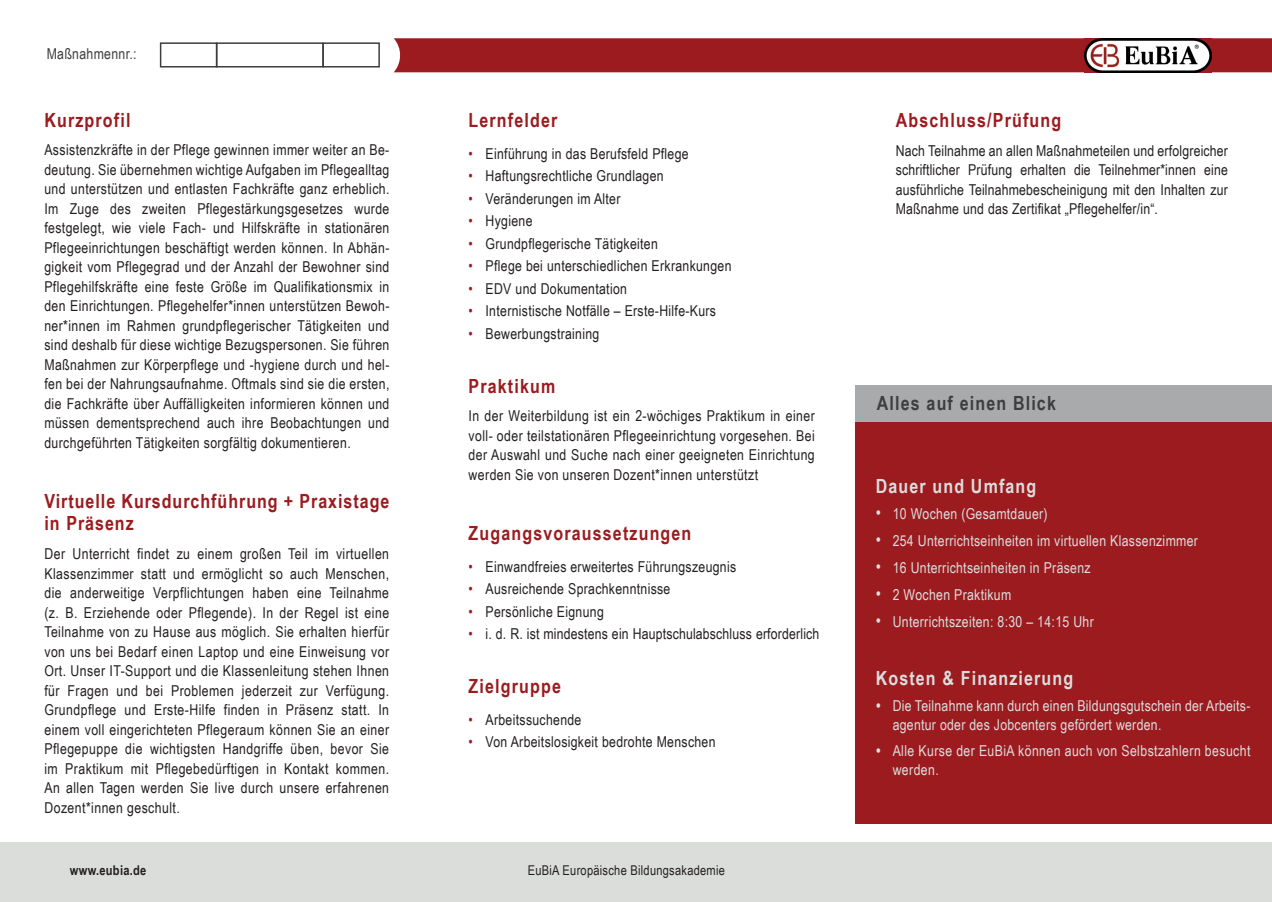
<style>
.page{position:relative;width:1272px;height:902px;background:#fff}
.page>*{position:absolute;margin:0;border:0;box-sizing:border-box;transform-origin:0 0}
.t1{font:700 19.5px/22.5px "Arial Narrow";letter-spacing:.06em;color:#9b1b1e}
.t2{font:700 19.5px "Arial Narrow";letter-spacing:.06em;color:#dcddde}
.t3{font:700 19.5px "Arial Narrow";letter-spacing:.06em;color:#3e3e3f}
.t4{font:15px/19.5px "Arial Narrow";letter-spacing:.02em;color:#231f20;text-align:justify}
.t5{font:15px/19px "Arial Narrow";letter-spacing:.02em;color:#dcddde}
.t6{font:15px "Arial Narrow";letter-spacing:.02em;color:#3e3e3f}
.t7{font:13.5px "Arial Narrow";letter-spacing:.02em;color:#231f20}
.t8{font:700 13.5px "Arial Narrow";letter-spacing:.02em;color:#231f20}
.s1{color:#9b1b1e}
.s2{font-size:18px}
</style>
<div class="page">
<div style="left:393px;top:38px;width:878px;height:34px;background:#9b1b1e"></div>
<div style="left:0;top:842px;width:1271px;height:59px;background:#dbdddb"></div>
<div style="left:160px;top:42px;width:57px;height:25px;border:2px solid #3e3e3f"></div>
<div style="left:322px;top:42px;width:58px;height:25px;border:2px solid #3e3e3f"></div>
<div style="left:216px;top:42px;width:108px;height:25px;border:2px solid #3e3e3f"></div>
<img style="left:1084px;top:38px;width:126px;height:34px">
<div style="left:855px;top:385px;width:416px;height:438px;background:#9b1b1e"></div>
<div style="left:855px;top:385px;width:416px;height:37px;background:#a8aaac"></div>
<p class="t6" style="left:47px;top:43px;width:91px">Maßnahmennr.:</p>
<h1 class="t1" style="left:44px;top:108px;width:88px">Kurzprofil</h1>
<p class="t4" style="left:44px;top:140px;width:346px">Assistenzkräfte in der Pflege gewinnen immer weiter an Be&shy;deutung. Sie übernehmen wichtige Aufgaben im Pflegealltag und unterstützen und entlasten Fachkräfte ganz erheblich.<br>Im Zuge des zweiten Pflegestärkungsgesetzes wurde festgelegt, wie viele Fach- und Hilfskräfte in stationären Pflegeeinrichtungen beschäftigt werden können. In Abhän&shy;gigkeit vom Pflegegrad und der Anzahl der Bewohner sind Pflegehilfskräfte eine feste Größe im Qualifikationsmix in den Einrichtungen. Pflegehelfer*innen unterstützen Bewoh&shy;ner*innen im Rahmen grundpflegerischer Tätigkeiten und sind deshalb für diese wichtige Bezugspersonen. Sie führen Maßnahmen zur Körperpflege und -hygiene durch und hel&shy;fen bei der Nahrungsaufnahme. Oftmals sind sie die ersten, die Fachkräfte über Auffälligkeiten informieren können und müssen dementsprechend auch ihre Beobachtungen und durchgeführten Tätigkeiten sorgfältig dokumentieren.</p>
<h1 class="t1" style="left:44px;top:489px;width:346px">Virtuelle Kursdurchführung + Praxistage in Präsenz</h1>
<p class="t4" style="left:44px;top:543px;width:346px">Der Unterricht findet zu einem großen Teil im virtuellen Klassenzimmer statt und ermöglicht so auch Menschen, die anderweitige Verpflichtungen haben eine Teilnahme (z. B. Erziehende oder Pflegende). In der Regel ist eine Teilnahme von zu Hause aus möglich. Sie erhalten hierfür von uns bei Bedarf einen Laptop und eine Einweisung vor Ort. Unser IT-Support und die Klassenleitung stehen Ihnen für Fragen und bei Problemen jederzeit zur Verfügung.<br>Grundpflege und Erste-Hilfe finden in Präsenz statt. In einem voll eingerichteten Pflegeraum können Sie an einer Pflegepuppe die wichtigsten Handgriffe üben, bevor Sie im Praktikum mit Pflegebedürftigen in Kontakt kommen.<br>An allen Tagen werden Sie live durch unsere erfahrenen Dozent*innen geschult.</p>
<h1 class="t1" style="left:468px;top:108px;width:90px">Lernfelder</h1>
<p class="t4" style="left:468px;top:143px;width:222px"><span class="s1">•</span> Einführung in das Berufsfeld Pflege</p>
<p class="t4" style="left:468px;top:166px;width:196px"><span class="s1">•</span> Haftungsrechtliche Grundlagen</p>
<p class="t4" style="left:468px;top:188px;width:153px"><span class="s1">•</span> Veränderungen im Alter</p>
<p class="t4" style="left:468px;top:211px;width:65px"><span class="s1">•</span> Hygiene</p>
<p class="t4" style="left:468px;top:233px;width:191px"><span class="s1">•</span> Grundpflegerische Tätigkeiten</p>
<p class="t4" style="left:468px;top:256px;width:264px"><span class="s1">•</span> Pflege bei unterschiedlichen Erkrankungen</p>
<p class="t4" style="left:468px;top:278px;width:160px"><span class="s1">•</span> EDV und Dokumentation</p>
<p class="t4" style="left:468px;top:301px;width:249px"><span class="s1">•</span> Internistische Notfälle – Erste-Hilfe-Kurs</p>
<p class="t4" style="left:468px;top:323px;width:132px"><span class="s1">•</span> Bewerbungstraining</p>
<h1 class="t1" style="left:468px;top:374px;width:88px">Praktikum</h1>
<p class="t4" style="left:468px;top:406px;width:348px">In der Weiterbildung ist ein 2-wöchiges Praktikum in einer voll- oder teilstationären Pflegeeinrichtung vorgesehen. Bei der Auswahl und Suche nach einer geeigneten Einrichtung werden Sie von unseren Dozent*innen unterstützt</p>
<h1 class="t1" style="left:468px;top:521px;width:224px">Zugangsvoraussetzungen</h1>
<p class="t4" style="left:468px;top:556px;width:269px"><span class="s1">•</span> Einwandfreies erweitertes Führungszeugnis</p>
<p class="t4" style="left:468px;top:578px;width:203px"><span class="s1">•</span> Ausreichende Sprachkenntnisse</p>
<p class="t4" style="left:468px;top:601px;width:137px"><span class="s1">•</span> Persönliche Eignung</p>
<p class="t4" style="left:468px;top:623px;width:352px"><span class="s1">•</span> i. d. R. ist mindestens ein Hauptschulabschluss erforderlich</p>
<h1 class="t1" style="left:468px;top:674px;width:94px">Zielgruppe</h1>
<p class="t4" style="left:468px;top:709px;width:114px"><span class="s1">•</span> Arbeitssuchende</p>
<p class="t4" style="left:468px;top:731px;width:248px"><span class="s1">•</span> Von Arbeitslosigkeit bedrohte Menschen</p>
<p class="t8" style="left:70px;top:860px;width:78px">www.eubia.de</p>
<p class="t7" style="left:527px;top:860px;width:199px">EuBiA Europäische Bildungsakademie</p>
<h1 class="t1" style="left:895px;top:108px;width:167px">Abschluss/Prüfung</h1>
<p class="t4" style="left:895px;top:140px;width:334px">Nach Teilnahme an allen Maßnahmeteilen und erfolgreicher schriftlicher Prüfung erhalten die Teilnehmer*innen eine ausführliche Teilnahmebescheinigung mit den Inhalten zur Maßnahme und das Zertifikat „Pflegehelfer/in“.</p>
<h1 class="t3" style="left:876px;top:388px;width:180px">Alles auf einen Blick</h1>
<h1 class="t2" style="left:875px;top:471px;width:162px">Dauer und Umfang</h1>
<p class="t5" style="left:875px;top:503px;width:173px"><span class="s2">•</span> 10 Wochen (Gesamtdauer)</p>
<p class="t5" style="left:875px;top:530px;width:324px"><span class="s2">•</span> 254 Unterrichtseinheiten im virtuellen Klassenzimmer</p>
<p class="t5" style="left:875px;top:557px;width:216px"><span class="s2">•</span> 16 Unterrichtseinheiten in Präsenz</p>
<p class="t5" style="left:875px;top:584px;width:137px"><span class="s2">•</span> 2 Wochen Praktikum</p>
<p class="t5" style="left:875px;top:611px;width:219px"><span class="s2">•</span> Unterrichtszeiten: 8:30 – 14:15 Uhr</p>
<h1 class="t2" style="left:875px;top:663px;width:199px">Kosten &amp; Finanzierung</h1>
<p class="t5" style="left:892px;top:695px;width:359px;text-indent:-17px"><span class="s2">•</span> Die Teilnahme kann durch einen Bildungsgutschein der Arbeits&shy;agentur oder des Jobcenters gefördert werden.</p>
<p class="t5" style="left:892px;top:740px;width:359px;text-indent:-17px"><span class="s2">•</span> Alle Kurse der EuBiA können auch von Selbstzahlern besucht werden.</p>
</div>
